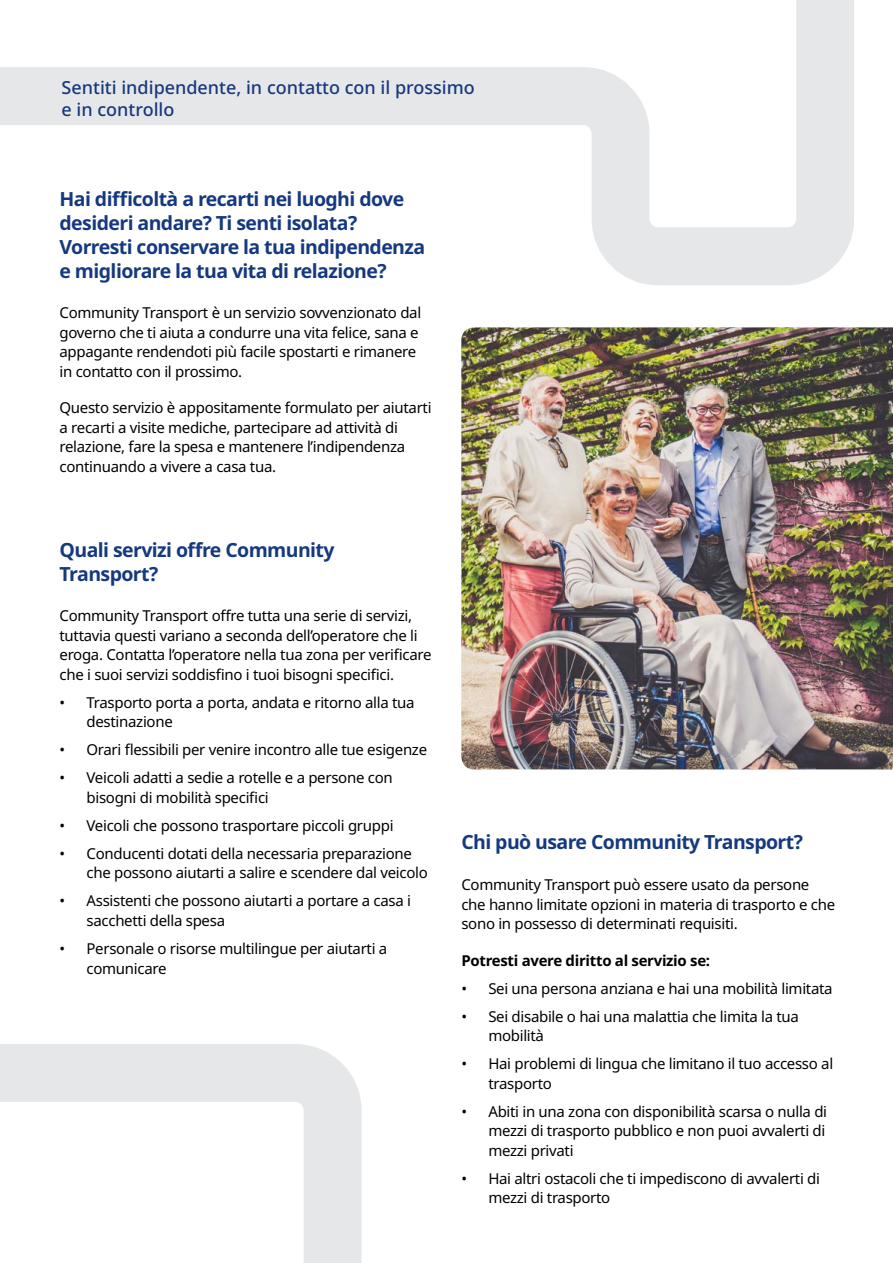
<style>
.page{position:relative;width:893px;height:1263px;background:#fff}
.page>*{position:absolute;margin:0;border:0;box-sizing:border-box;transform-origin:0 0}
.H2_Paragraph_Heading{font:700 19.5px/24px "Noto Sans";letter-spacing:-.03em;color:#15397f}
.Pull_Text{font:500 18px/21.6px "Noto Sans";color:#15397f}
.Body_Copy{font:15px/19.5px "Noto Sans";letter-spacing:-.02em;color:#000}
.Body_Copy-2{font:700 15px "Noto Sans";letter-spacing:-.02em;color:#000}
</style>
<div class="page">
<svg style="left:0;top:0;width:854px;height:285px"></svg>
<img style="left:461px;top:327px;width:432px;height:442px">
<svg style="left:0;top:1044px;width:362px;height:219px"></svg>
<p class="Pull_Text" style="left:62px;top:77px;width:415px">Sentiti indipendente, in contatto con il prossimo e in controllo</p>
<p class="H2_Paragraph_Heading" style="left:60px;top:187px;width:367px">Hai difficoltà a recarti nei luoghi dove desideri andare? Ti senti isolata?<br>Vorresti conservare la tua indipendenza e migliorare la tua vita di relazione?</p>
<p class="Body_Copy" style="left:60px;top:303px;width:363px">Community Transport è un servizio sovvenzionato dal governo che ti aiuta a condurre una vita felice, sana e appagante rendendoti più facile spostarti e rimanere in contatto con il prossimo.</p>
<p class="Body_Copy" style="left:60px;top:398px;width:374px">Questo servizio è appositamente formulato per aiutarti a recarti a visite mediche, partecipare ad attività di relazione, fare la spesa e mantenere l’indipendenza continuando a vivere a casa tua.</p>
<p class="H2_Paragraph_Heading" style="left:60px;top:538px;width:277px">Quali servizi offre Community<br>Transport?</p>
<p class="Body_Copy" style="left:60px;top:607px;width:374px">Community Transport offre tutta una serie di servizi, tuttavia questi variano a seconda dell’operatore che li eroga. Contatta l’operatore nella tua zona per verificare che i suoi servizi soddisfino i tuoi bisogni specifici.</p>
<p class="Body_Copy" style="left:87px;top:693px;width:330px;text-indent:-27px">• Trasporto porta a porta, andata e ritorno alla tua destinazione</p>
<p class="Body_Copy" style="left:60px;top:741px;width:369px">• Orari flessibili per venire incontro alle tue esigenze</p>
<p class="Body_Copy" style="left:87px;top:769px;width:308px;text-indent:-27px">• Veicoli adatti a sedie a rotelle e a persone con bisogni di mobilità specifici</p>
<p class="Body_Copy" style="left:60px;top:816px;width:335px">• Veicoli che possono trasportare piccoli gruppi</p>
<p class="Body_Copy" style="left:87px;top:844px;width:343px;text-indent:-27px">• Conducenti dotati della necessaria preparazione che possono aiutarti a salire e scendere dal veicolo</p>
<p class="Body_Copy" style="left:87px;top:892px;width:326px;text-indent:-27px">• Assistenti che possono aiutarti a portare a casa i sacchetti della spesa</p>
<p class="Body_Copy" style="left:87px;top:939px;width:302px;text-indent:-27px">• Personale o risorse multilingue per aiutarti a comunicare</p>
<p class="H2_Paragraph_Heading" style="left:461px;top:831px;width:343px">Chi può usare Community Transport?</p>
<p class="Body_Copy" style="left:461px;top:875px;width:375px">Community Transport può essere usato da persone che hanno limitate opzioni in materia di trasporto e che sono in possesso di determinati requisiti.</p>
<p class="Body_Copy-2" style="left:461px;top:949px;width:250px">Potresti avere diritto al servizio se:</p>
<p class="Body_Copy" style="left:461px;top:979px;width:373px">• Sei una persona anziana e hai una mobilità limitata</p>
<p class="Body_Copy" style="left:488px;top:1007px;width:312px;text-indent:-27px">• Sei disabile o hai una malattia che limita la tua mobilità</p>
<p class="Body_Copy" style="left:488px;top:1054px;width:346px;text-indent:-27px">• Hai problemi di lingua che limitano il tuo accesso al trasporto</p>
<p class="Body_Copy" style="left:488px;top:1102px;width:340px;text-indent:-27px">• Abiti in una zona con disponibilità scarsa o nulla di mezzi di trasporto pubblico e non puoi avvalerti di mezzi privati</p>
<p class="Body_Copy" style="left:488px;top:1169px;width:333px;text-indent:-27px">• Hai altri ostacoli che ti impediscono di avvalerti di mezzi di trasporto</p>
</div>
